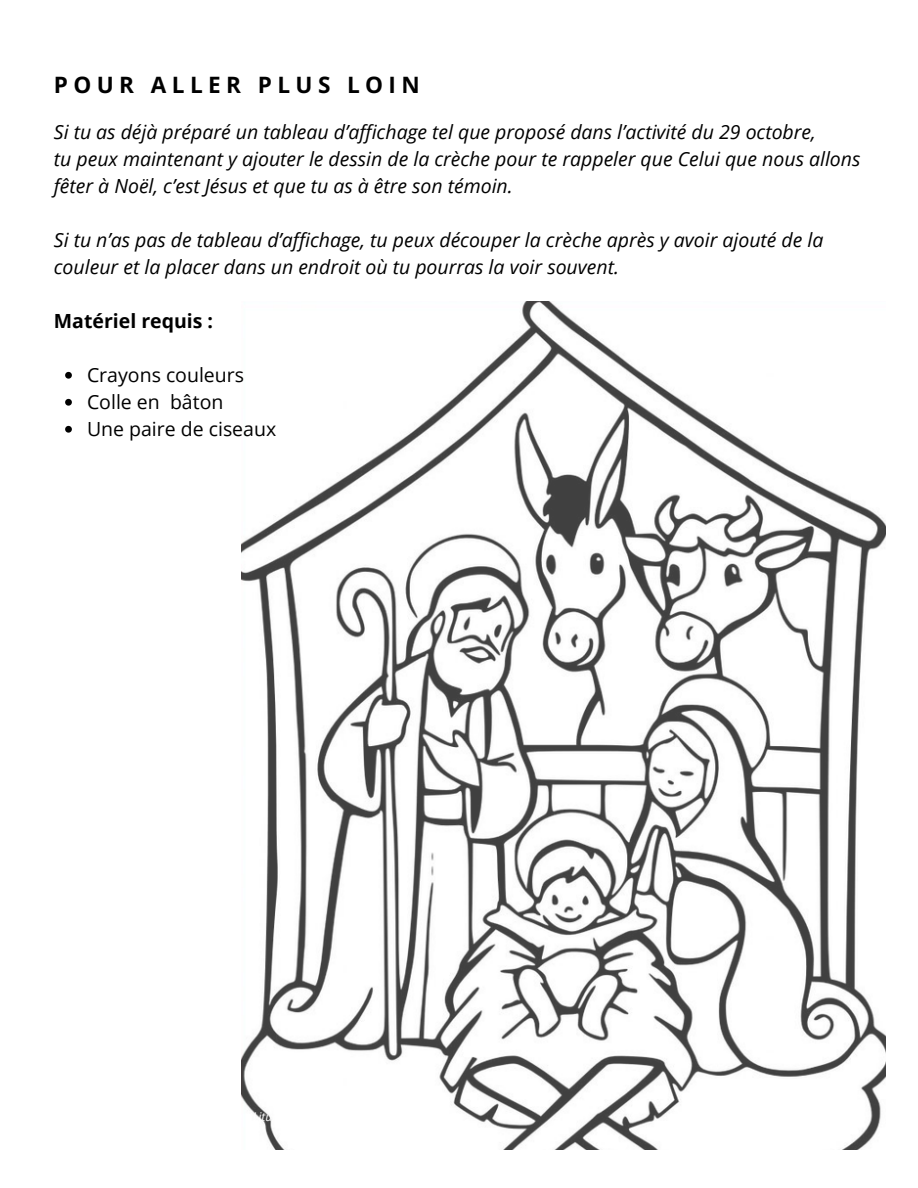
<style>
.page{position:relative;width:918px;height:1188px;background:#fff}
.page>*{position:absolute;margin:0;border:0;box-sizing:border-box;transform-origin:0 0}
.t1{font:700 22.5px "Open Sans";letter-spacing:.24em;color:#000}
.t2{font:italic 19.5px "Open Sans";color:#000}
.t3{font:19.5px "Open Sans";color:#000}
.t4{font:700 19.5px "Open Sans";color:#000}
</style>
<div class="page">
<img style="left:241px;top:301px;width:645px;height:848px">
<svg style="left:65px;top:372px;width:7px;height:7px"></svg>
<svg style="left:65px;top:399px;width:7px;height:7px"></svg>
<svg style="left:65px;top:426px;width:7px;height:7px"></svg>
<p class="t1" style="left:54px;top:69px;width:367px">POUR ALLER PLUS LOIN</p>
<p class="t2" style="left:54px;top:118px;width:764px">Si tu as déjà préparé un tableau d’affichage tel que proposé dans l’activité du 29 octobre,</p>
<p class="t2" style="left:54px;top:145px;width:808px">tu peux maintenant y ajouter le dessin de la crèche pour te rappeler que Celui que nous allons</p>
<p class="t2" style="left:54px;top:172px;width:460px">fêter à Noël, c’est Jésus et que tu as à être son témoin.</p>
<p class="t2" style="left:54px;top:226px;width:771px">Si tu n’as pas de tableau d’affichage, tu peux découper la crèche après y avoir ajouté de la</p>
<p class="t2" style="left:54px;top:253px;width:567px">couleur et la placer dans un endroit où tu pourras la voir souvent.</p>
<p class="t4" style="left:54px;top:307px;width:161px">Matériel requis :</p>
<p class="t3" style="left:87px;top:361px;width:159px">Crayons couleurs</p>
<p class="t3" style="left:87px;top:388px;width:138px">Colle en bâton</p>
<p class="t3" style="left:87px;top:415px;width:191px">Une paire de ciseaux</p>
</div>
